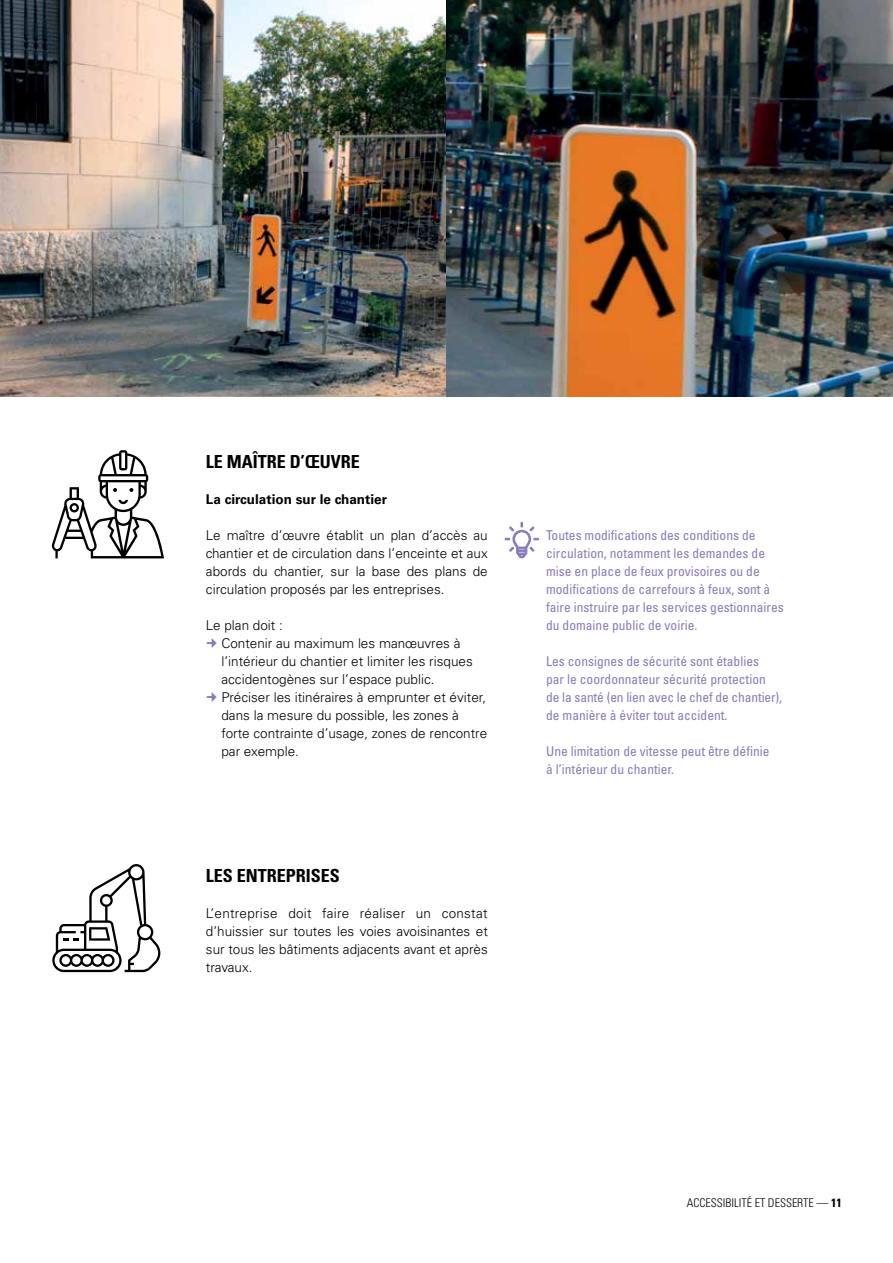
<style>
.page{position:relative;width:893px;height:1263px;background:#fff}
.page>*{position:absolute;margin:0;border:0;box-sizing:border-box;transform-origin:0 0}
.t1{font:700 condensed 18px "Univers";color:#000}
.t2{font:300 13.5px/18px "Univers";color:#000;text-align:justify}
.t3{font:condensed 13.5px/18px "Univers";color:#897ab9}
.t4{font:700 13.5px "Univers";color:#000}
.t5{font:300 condensed 12px "Univers";color:#000}
.s1{font-weight:700}
</style>
<div class="page">
<img style="left:0;top:0;width:893px;height:396px">
<svg style="left:505px;top:522px;width:34px;height:36px"></svg>
<svg style="left:52px;top:864px;width:108px;height:108px"></svg>
<svg style="left:52px;top:450px;width:112px;height:108px"></svg>
<h1 class="t1" style="left:206px;top:451px;width:63px">LE MAÎTRE</h1>
<h1 class="t1" style="left:290px;top:451px;width:41px">D’ŒUVRE</h1>
<p class="t4" style="left:206px;top:491px;width:183px">La circulation sur le chantier</p>
<p class="t2" style="left:206px;top:526px;width:283px">Le maître d’œuvre établit un plan d’accès au chantier et de circulation dans l’enceinte et aux abords du chantier, sur la base des plans de circulation proposés par les entreprises.</p>
<p class="t2" style="left:221px;top:616px;width:267px;text-align:left;text-indent:-16px">Le plan doit :<br>Contenir au maximum les manœuvres à l’intérieur du chantier et limiter les risques accidentogènes sur l’espace public.<br>Préciser les itinéraires à emprunter et éviter, dans la mesure du possible, les zones à forte contrainte d’usage, zones de rencontre par exemple.</p>
<h1 class="t1" style="left:206px;top:865px;width:42px">LES ENTRE</h1>
<h1 class="t1" style="left:286px;top:865px;width:20px">PRISES</h1>
<p class="t2" style="left:206px;top:904px;width:283px">L’entreprise doit faire réaliser un constat d’huissier sur toutes les voies avoisinantes et sur tous les bâtiments adjacents avant et après travaux.</p>
<p class="t3" style="left:546px;top:526px;width:239px">Toutes modifications des conditions de circulation, notamment les demandes de mise en place de feux provisoires ou de modifications de carrefours à feux, sont à faire instruire par les services gestionnaires du domaine public de voirie.</p>
<p class="t3" style="left:546px;top:652px;width:237px">Les consignes de sécurité sont établies<br>par le coordonnateur sécurité protection de la santé (en lien avec le chef de chantier), de manière à éviter tout accident.</p>
<p class="t3" style="left:546px;top:742px;width:225px">Une limitation de vitesse peut être définie à l’intérieur du chantier.</p>
<p class="t5" style="left:687px;top:1196px;width:157px">ACCESSIBILITÉ ET DESSERTE — <span class="s1">11</span></p>
</div>
